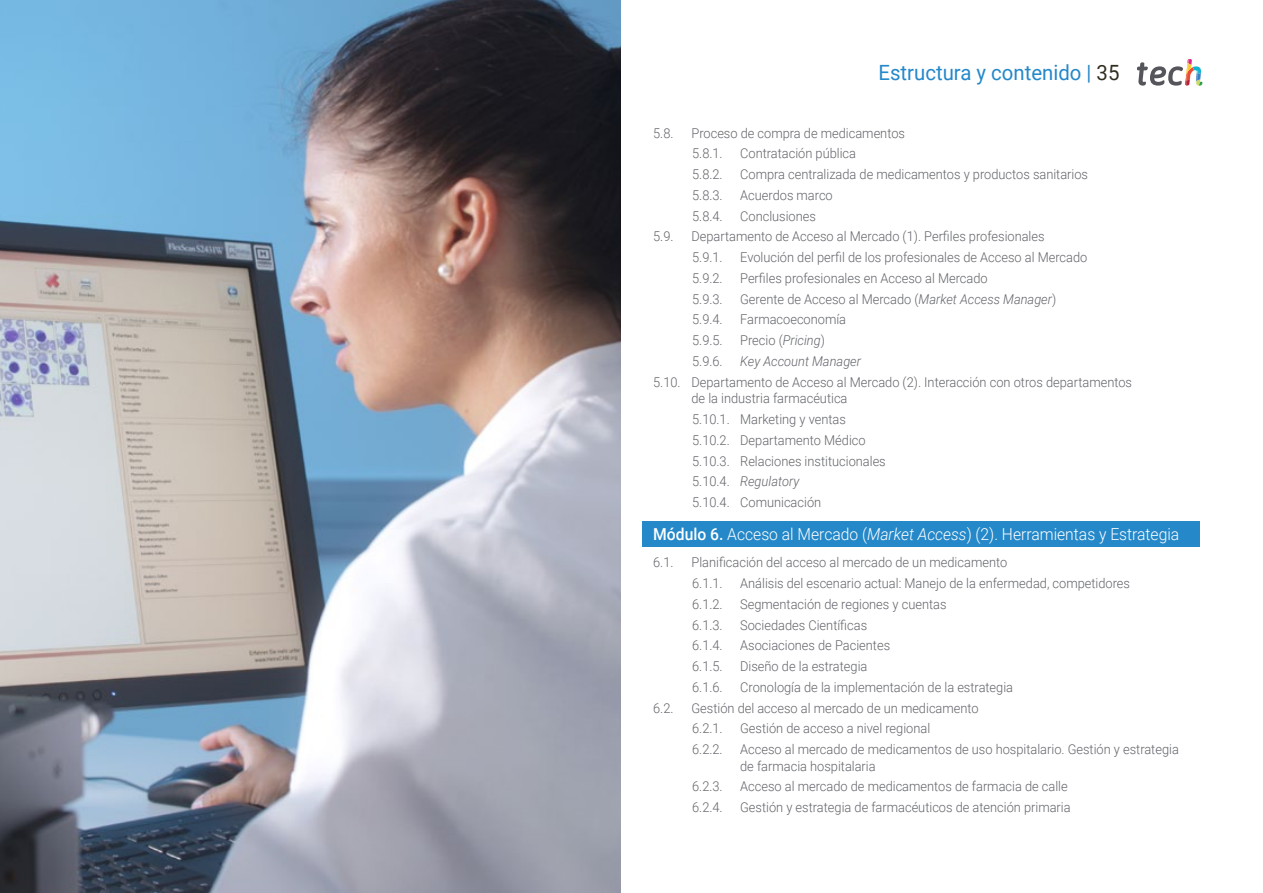
<style>
.page{position:relative;width:1263px;height:893px;background:#fff}
.page>*{position:absolute;margin:0;border:0;box-sizing:border-box;transform-origin:0 0}
.t1{font:21px "Roboto";color:#2488c9}
.t2{font:300 16.5px "Roboto";color:#fff;scale:.95 1}
.t3{font:300 13.5px/20.7px "Roboto";color:#61646a;scale:.95 1}
.t4{font:italic 300 13.5px "Roboto";color:#61646a;scale:.95 1}
.s1{color:#312e20}
.s2{font-style:italic}
.s3{font-weight:500}
</style>
<div class="page">
<img style="left:0;top:0;width:621px;height:893px">
<div style="left:642px;top:521px;width:557px;height:25px;background:#2488c9"></div>
<svg style="left:1137px;top:59px;width:65px;height:27px"></svg>
<h1 class="t1" style="left:878px;top:57px;width:242px">Estructura y contenido | <span class="s1">35</span></h1>
<p class="t3" style="left:653px;top:122px;width:23px">5.8.</p>
<p class="t3" style="left:691px;top:122px;width:226px">Proceso de compra de medicamentos<br>5.8.1.</p>
<p class="t3" style="left:740px;top:143px;width:124px">Contratación pública</p>
<p class="t3" style="left:692px;top:164px;width:34px">5.8.2.</p>
<p class="t3" style="left:740px;top:164px;width:368px">Compra centralizada de medicamentos y productos sanitarios</p>
<p class="t3" style="left:692px;top:184px;width:34px">5.8.3.</p>
<p class="t3" style="left:740px;top:184px;width:99px">Acuerdos marco</p>
<p class="t3" style="left:692px;top:205px;width:34px">5.8.4.</p>
<p class="t3" style="left:740px;top:205px;width:81px">Conclusiones</p>
<p class="t3" style="left:653px;top:226px;width:23px">5.9.</p>
<p class="t3" style="left:691px;top:226px;width:373px">Departamento de Acceso al Mercado (1). Perfiles profesionales<br>5.9.1.</p>
<p class="t3" style="left:740px;top:247px;width:367px">Evolución del perfil de los profesionales de Acceso al Mercado</p>
<p class="t3" style="left:692px;top:267px;width:34px">5.9.2.</p>
<p class="t3" style="left:740px;top:267px;width:262px">Perfiles profesionales en Acceso al Mercado</p>
<p class="t3" style="left:692px;top:288px;width:34px">5.9.3.</p>
<p class="t3" style="left:740px;top:288px;width:334px">Gerente de Acceso al Mercado (<span class="s2">Market Access Manager</span>)</p>
<p class="t3" style="left:692px;top:309px;width:34px">5.9.4.</p>
<p class="t3" style="left:740px;top:309px;width:113px">Farmacoeconomía</p>
<p class="t3" style="left:692px;top:330px;width:34px">5.9.5.</p>
<p class="t3" style="left:740px;top:330px;width:91px">Precio (<span class="s2">Pricing</span>)</p>
<p class="t3" style="left:692px;top:350px;width:34px">5.9.6.</p>
<p class="t4" style="left:740px;top:352px;width:129px">Key Account Manager</p>
<p class="t3" style="left:691px;top:373px;width:465px;line-height:16.5px;text-indent:-38px">5.10. Departamento de Acceso al Mercado (2). Interacción con otros departamentos de la industria farmacéutica</p>
<p class="t3" style="left:692px;top:408px;width:205px">5.10.1. Marketing y ventas<br>5.10.2. Departamento Médico<br>5.10.3. Relaciones institucionales<br>5.10.4. <span class="s2">Regulatory<br></span>5.10.4. Comunicación</p>
<p class="t2" style="left:653px;top:523px;width:555px"><span class="s3">Módulo 6.</span> Acceso al Mercado (<span class="s2">Market Access</span>) (2). Herramientas y Estrategia</p>
<p class="t3" style="left:653px;top:552px;width:23px">6.1.</p>
<p class="t3" style="left:691px;top:552px;width:334px">Planificación del acceso al mercado de un medicamento<br>6.1.1.</p>
<p class="t3" style="left:740px;top:572px;width:412px">Análisis del escenario actual: Manejo de la enfermedad, competidores</p>
<p class="t3" style="left:692px;top:593px;width:34px">6.1.2.</p>
<p class="t3" style="left:740px;top:593px;width:219px">Segmentación de regiones y cuentas</p>
<p class="t3" style="left:692px;top:614px;width:34px">6.1.3.</p>
<p class="t3" style="left:740px;top:614px;width:135px">Sociedades Científicas</p>
<p class="t3" style="left:692px;top:635px;width:34px">6.1.4.</p>
<p class="t3" style="left:740px;top:635px;width:159px">Asociaciones de Pacientes</p>
<p class="t3" style="left:692px;top:655px;width:34px">6.1.5.</p>
<p class="t3" style="left:740px;top:655px;width:135px">Diseño de la estrategia</p>
<p class="t3" style="left:692px;top:676px;width:34px">6.1.6.</p>
<p class="t3" style="left:740px;top:676px;width:289px">Cronología de la implementación de la estrategia</p>
<p class="t3" style="left:653px;top:697px;width:23px">6.2.</p>
<p class="t3" style="left:691px;top:697px;width:304px">Gestión del acceso al mercado de un medicamento<br>6.2.1.</p>
<p class="t3" style="left:740px;top:718px;width:201px">Gestión de acceso a nivel regional</p>
<p class="t3" style="left:692px;top:738px;width:34px">6.2.2.</p>
<p class="t3" style="left:740px;top:740px;width:463px;line-height:16.5px">Acceso al mercado de medicamentos de uso hospitalario. Gestión y estrategia de farmacia hospitalaria</p>
<p class="t3" style="left:692px;top:776px;width:34px">6.2.3.</p>
<p class="t3" style="left:740px;top:776px;width:346px">Acceso al mercado de medicamentos de farmacia de calle</p>
<p class="t3" style="left:692px;top:796px;width:34px">6.2.4.</p>
<p class="t3" style="left:740px;top:796px;width:349px">Gestión y estrategia de farmacéuticos de atención primaria</p>
</div>
